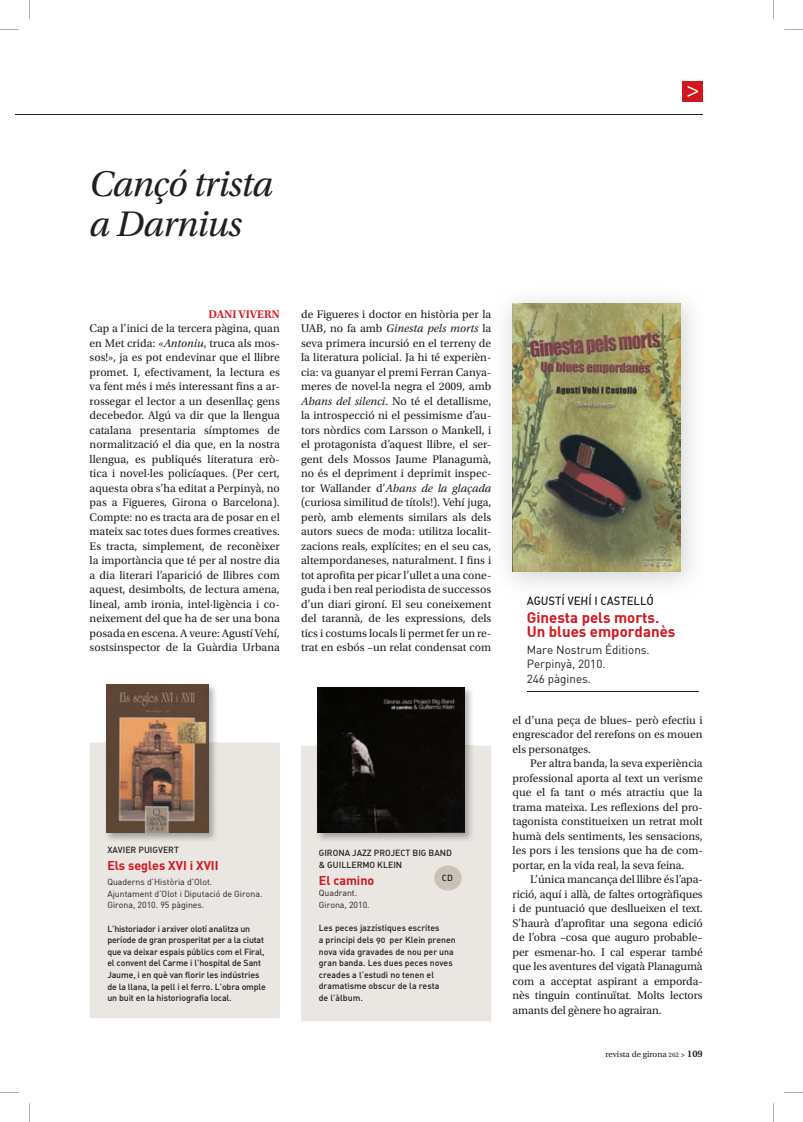
<style>
.page{position:relative;width:803px;height:1122px;background:#fff}
.page>*{position:absolute;margin:0;border:0;box-sizing:border-box;transform-origin:0 0}
.t1{font:italic 37.5px/40px "Utopia Std";letter-spacing:-.02em;color:#231f20}
.t2{font:23.75px "Utopia Std";color:#fff}
.t3{font:15px/14.5px "DIN Bold";color:#d2161e}
.t4{font:12.5px "DIN Bold";color:#d2161e}
.t5{font:11.62px/14.5px "Utopia Std";color:#231f20;text-align:justify}
.t6{font:11.62px/14.5px "DIN";color:#231f20}
.t7{font:600 11.62px "Utopia Std";letter-spacing:-.01em;color:#d2161e}
.t8{font:11.25px "DIN Medium Alternate";color:#231f20}
.t9{font:8.75px/11.6px "DIN Medium Alternate";letter-spacing:-.01em;color:#231f20}
.t10{font:8.75px/11.6px "DIN";color:#231f20}
.t11{font:8.75px "Utopia Std";color:#231f20}
.s1{font-style:italic}
.s2{font-size:6.88px}
.s3{font-weight:600;font-size:7.5px}
.s4{font-weight:600;font-size:10px}
</style>
<div class="page">
<hr style="left:15px;top:114px;width:688px;height:1px;background:#231f20">
<div style="left:682px;top:81px;width:21px;height:20px;background:#d2161e"></div>
<div style="left:301px;top:746px;width:190px;height:275px;background:#eae6e1"></div>
<div style="left:90px;top:742px;width:190px;height:276px;background:#eae6e1"></div>
<img style="left:315px;top:687px;width:158px;height:155px">
<img style="left:318px;top:688px;width:146px;height:145px">
<img style="left:104px;top:684px;width:114px;height:158px">
<img style="left:106px;top:684px;width:102px;height:149px">
<hr style="left:527px;top:691px;width:171px;height:1px;background:#231f20">
<img style="left:506px;top:299px;width:187px;height:286px">
<img style="left:529px;top:594px;width:124px;height:4px">
<img style="left:512px;top:303px;width:169px;height:268px">
<div style="left:434px;top:865px;width:28px;height:25px;background:#cbc2b7;border-radius:50%"></div>
<svg style="left:773px;top:0;width:1px;height:19px"></svg>
<svg style="left:29px;top:0;width:1px;height:19px"></svg>
<svg style="left:784px;top:29px;width:19px;height:1px"></svg>
<svg style="left:0;top:29px;width:19px;height:1px"></svg>
<svg style="left:784px;top:1092px;width:19px;height:1px"></svg>
<svg style="left:0;top:1092px;width:19px;height:1px"></svg>
<svg style="left:773px;top:1103px;width:1px;height:19px"></svg>
<svg style="left:29px;top:1103px;width:1px;height:19px"></svg>
<h2 class="t2" style="left:687px;top:76px;width:14px">&gt;</h2>
<h1 class="t1" style="left:90px;top:165px;width:185px">Cançó trista a Darnius</h1>
<p class="t7" style="left:209px;top:307px;width:73px">DANI VIVERN</p>
<p class="t5" style="left:90px;top:321px;width:192px">Cap a l’inici de la tercera pàgina, quan en Met crida: «<span class="s1">Antoniu</span>, truca als mos&shy;sos!», ja es pot endevinar que el llibre promet. I, efectivament, la lectura es va fent més i més interessant fins a ar&shy;rossegar el lector a un desenllaç gens decebedor. Algú va dir que la llengua catalana presentaria símptomes de normalització el dia que, en la nostra llengua, es publiqués literatura erò&shy;tica i novel·les policíaques. (Per cert, aquesta obra s’ha editat a Perpinyà, no pas a Figueres, Girona o Barcelona).<br>Compte: no es tracta ara de posar en el mateix sac totes dues formes creatives.<br>Es tracta, simplement, de reconèixer la importància que té per al nostre dia a dia literari l’aparició de llibres com aquest, desimbolts, de lectura amena, lineal, amb ironia, intel·ligència i co&shy;neixement del que ha de ser una bona posada en escena. A veure: Agustí Vehí, sostsinspector de la Guàrdia Urbana</p>
<p class="t5" style="left:301px;top:307px;width:192px">de Figueres i doctor en història per la UAB, no fa amb <span class="s1">Ginesta pels morts</span> la seva primera incursió en el terreny de la literatura policial. Ja hi té experièn&shy;cia: va guanyar el premi Ferran Canya&shy;meres de novel·la negra el 2009, amb <span class="s1">Abans del silenci</span>. No té el detallisme, la introspecció ni el pessimisme d’au&shy;tors nòrdics com Larsson o Mankell, i el protagonista d’aquest llibre, el ser&shy;gent dels Mossos Jaume Planagumà, no és el depriment i deprimit inspec&shy;tor Wallander d’<span class="s1">Abans de la glaçada </span>(curiosa similitud de títols!). Vehí juga, però, amb elements similars als dels autors suecs de moda: utilitza localit&shy;zacions reals, explícites; en el seu cas, altempordaneses, naturalment. I fins i tot aprofita per picar l’ullet a una cone&shy;guda i ben real periodista de successos d’un diari gironí. El seu coneixement del tarannà, de les expressions, dels tics i costums locals li permet fer un re&shy;trat en esbós –un relat condensat com</p>
<p class="t9" style="left:107px;top:843px;width:73px">XAVIER PUIGVERT</p>
<p class="t4" style="left:107px;top:857px;width:113px">Els segles XVI i XVII</p>
<p class="t10" style="left:107px;top:876px;width:157px">Quaderns d’Història d’Olot.<br>Ajuntament d’Olot i Diputació de Girona.<br>Girona, 2010. 95 pàgines.</p>
<p class="t9" style="left:107px;top:922px;width:160px">L’historiador i arxiver olotí analitza un període de gran prosperitat per a la ciutat que va deixar espais públics com el Firal, el convent del Carme i l’hospital de Sant Jaume, i en què van florir les indústries de la llana, la pell i el ferro. L’obra omple un buit en la historiografia local.</p>
<p class="t9" style="left:319px;top:847px;width:135px">GIRONA JAZZ PROJECT BIG BAND &amp; GUILLERMO KLEIN</p>
<p class="t4" style="left:319px;top:872px;width:57px">El camino</p>
<p class="t10" style="left:319px;top:887px;width:52px">Quadrant.<br>Girona, 2010.</p>
<p class="t9" style="left:319px;top:922px;width:138px">Les peces jazzístiques escrites<br>a principi dels 90 per Klein prenen nova vida gravades de nou per una gran banda. Les dues peces noves creades a l’estudi no tenen el dramatisme obscur de la resta<br>de l’àlbum.</p>
<p class="t9" style="left:442px;top:871px;width:12px">CD</p>
<p class="t8" style="left:527px;top:593px;width:129px">AGUSTÍ VEHÍ I CASTELLÓ</p>
<p class="t3" style="left:527px;top:609px;width:150px">Ginesta pels morts.<br>Un blues empordanès</p>
<p class="t6" style="left:527px;top:642px;width:125px">Mare Nostrum Éditions.<br>Perpinyà, 2010.<br>246 pàgines.</p>
<p class="t5" style="left:512px;top:713px;width:192px">el d’una peça de blues– però efectiu i engrescador del rerefons on es mouen els personatges.</p>
<p class="t5" style="left:512px;top:756px;width:192px;text-indent:18px">Per altra banda, la seva experiència professional aporta al text un verisme que el fa tant o més atractiu que la trama mateixa. Les reflexions del pro&shy;tagonista constitueixen un retrat molt humà dels sentiments, les sensacions, les pors i les tensions que ha de com&shy;portar, en la vida real, la seva feina.</p>
<p class="t5" style="left:512px;top:872px;width:192px;text-indent:18px">L’única mancança del llibre és l’apa&shy;rició, aquí i allà, de faltes ortogràfiques i de puntuació que desllueixen el text.<br>S’haurà d’aprofitar una segona edició de l’obra –cosa que auguro probable– per esmenar-ho. I cal esperar també que les aventures del vigatà Planagumà com a acceptat aspirant a emporda&shy;nès tinguin continuïtat. Molts lectors amants del gènere ho agrairan.</p>
<p class="t11" style="left:605px;top:1050px;width:99px">revista de girona <span class="s2">262</span> <span class="s3">&gt;</span> <span class="s4">109</span></p>
</div>
